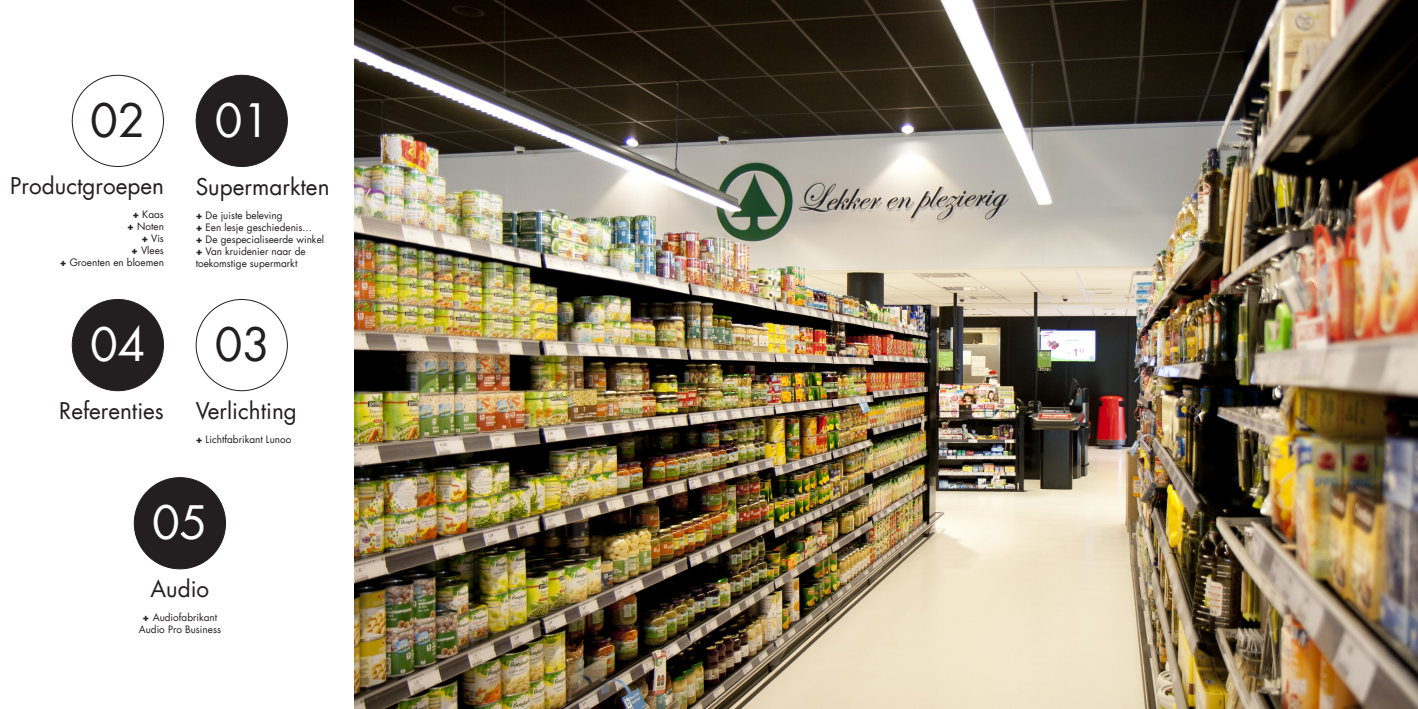
<style>
.page{position:relative;width:1418px;height:709px;background:#fff}
.page>*{position:absolute;margin:0;border:0;box-sizing:border-box;transform-origin:0 0}
.t1{font:45px "Futura LT";color:#fff}
.t2{font:45px "Futura LT";color:#231f20}
.t3{font:22.5px "Futura LT";color:#231f20}
.t4{font:10px "Futura LT";color:#231f20}
.s1{font-weight:700}
</style>
<div class="page">
<div style="left:134px;top:477px;width:91px;height:92px;background:#231f20;border-radius:50%"></div>
<div style="left:196px;top:75px;width:91px;height:91px;background:#231f20;border-radius:50%"></div>
<div style="left:72px;top:299px;width:91px;height:92px;background:#231f20;border-radius:50%"></div>
<img style="left:354px;top:0;width:1063px;height:709px">
<p class="t2" style="left:90px;top:92px;width:57px">02</p>
<p class="t1" style="left:215px;top:92px;width:57px">01</p>
<p class="t3" style="left:10px;top:172px;width:155px">Productgroepen</p>
<p class="t4" style="left:132px;top:208px;width:33px"><span class="s1">+</span> Kaas</p>
<p class="t4" style="left:127px;top:220px;width:38px"><span class="s1">+</span> Noten</p>
<p class="t4" style="left:141px;top:232px;width:24px"><span class="s1">+</span> Vis</p>
<p class="t4" style="left:131px;top:244px;width:34px"><span class="s1">+</span> Vlees</p>
<p class="t4" style="left:60px;top:256px;width:106px"><span class="s1">+</span> Groenten en bloemen</p>
<p class="t3" style="left:196px;top:172px;width:135px">Supermarkten</p>
<p class="t4" style="left:196px;top:209px;width:88px"><span class="s1">+</span> De juiste beleving</p>
<p class="t4" style="left:196px;top:221px;width:118px"><span class="s1">+</span> Een lesje geschiedenis...</p>
<p class="t4" style="left:196px;top:233px;width:130px"><span class="s1">+</span> De gespecialiseerde winkel</p>
<p class="t4" style="left:196px;top:245px;width:111px"><span class="s1">+</span> Van kruidenier naar de</p>
<p class="t4" style="left:196px;top:257px;width:103px">toekomstige supermarkt</p>
<p class="t1" style="left:90px;top:316px;width:57px">04</p>
<p class="t2" style="left:215px;top:316px;width:57px">03</p>
<p class="t3" style="left:59px;top:396px;width:106px">Referenties</p>
<p class="t3" style="left:196px;top:396px;width:103px">Verlichting</p>
<p class="t4" style="left:196px;top:433px;width:97px"><span class="s1">+</span> Lichtfabrikant Lunoo</p>
<p class="t1" style="left:152px;top:494px;width:57px">05</p>
<p class="t3" style="left:150px;top:574px;width:60px">Audio</p>
<p class="t4" style="left:142px;top:611px;width:76px"><span class="s1">+</span> Audiofabrikant</p>
<p class="t4" style="left:139px;top:623px;width:84px">Audio Pro Business</p>
</div>
